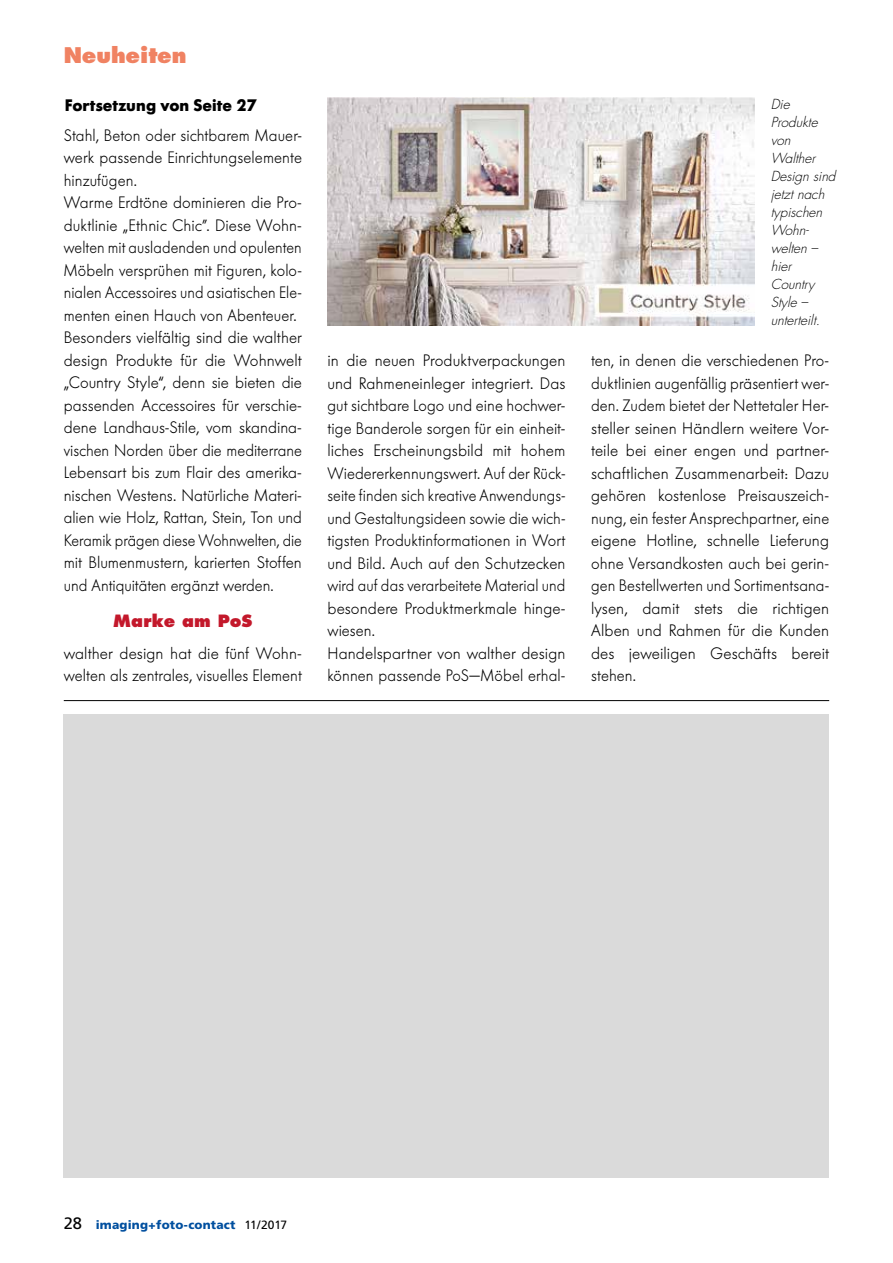
<style>
.page{position:relative;width:893px;height:1263px;background:#fff}
.page>*{position:absolute;margin:0;border:0;box-sizing:border-box;transform-origin:0 0}
.t1{font:800 21px "Futura";letter-spacing:-.005em;color:#f08262}
.t2{font:300 16.5px/22.5px "Futura BQ";letter-spacing:.005em;color:#000;text-align:justify;scale:.95 1}
.t3{font:300 16.5px/22.5px "Futura BQ";letter-spacing:.005em;color:#000}
.t4{font:700 16.5px "Futura BQ";letter-spacing:.01em;color:#000;scale:.95 1}
.t5{font:800 16.5px "Futura";letter-spacing:.005em;color:#c3182b}
.t6{font:italic 300 13.5px/18px "Futura";color:#000}
.t7{font:900 12px "Frutiger";letter-spacing:.015em;color:#004f9f}
.s1{font-weight:400;font-size:16.5px;color:#000}
.s2{font-weight:400;color:#000}
</style>
<div class="page">
<img style="left:327px;top:98px;width:428px;height:227px">
<hr style="left:64px;top:700px;width:765px;height:1px;background:#000">
<div style="left:64px;top:714px;width:765px;height:464px;background:#dadada"></div>
<p class="t1" style="left:64px;top:42px;width:124px">Neuheiten</p>
<p class="t4" style="left:65px;top:95px;width:204px">Fortsetzung von Seite 27</p>
<p class="t2" style="left:64px;top:124px;width:252px;text-align:left">Stahl, Beton oder sichtbarem Mauer&shy;werk passende Einrichtungselemente hinzufügen.<br>Warme Erdtöne dominieren die Pro&shy;duktlinie „Ethnic Chic”. Diese Wohn&shy;welten mit ausladenden und opulenten Möbeln versprühen mit Figuren, kolo&shy;nialen Accessoires und asiatischen Ele&shy;menten einen Hauch von Abenteuer.<br>Besonders vielfältig sind die walther design Produkte für die Wohnwelt „Country Style“, denn sie bieten die passenden Accessoires für verschie&shy;dene Landhaus-Stile, vom skandina&shy;vischen Norden über die mediterrane Lebensart bis zum Flair des amerika&shy;nischen Westens. Natürliche Materi&shy;alien wie Holz, Rattan, Stein, Ton und Keramik prägen diese Wohnwelten, die mit Blumenmustern, karierten Stoffen und Antiquitäten ergänzt werden.</p>
<p class="t5" style="left:113px;top:611px;width:141px">Marke am PoS</p>
<p class="t3" style="left:64px;top:642px;width:240px">walther design hat die fünf Wohn&shy;welten als zentrales, visuelles Element</p>
<p class="t6" style="left:771px;top:95px;width:66px">Die<br>Produkte von<br>Walther<br>Design sind jetzt nach typischen<br>Wohn&shy;welten – hier<br>Country<br>Style – unterteilt.</p>
<p class="t3" style="left:327px;top:350px;width:240px">in die neuen Produktverpackungen und Rahmeneinleger integriert. Das gut sichtbare Logo und eine hochwer&shy;tige Banderole sorgen für ein einheit&shy;liches Erscheinungsbild mit hohem Wiedererkennungswert. Auf der Rück&shy;seite finden sich kreative Anwendungs&shy;und Gestaltungsideen sowie die wich&shy;tigsten Produktinformationen in Wort und Bild. Auch auf den Schutzecken wird auf das verarbeitete Material und besondere Produktmerkmale hinge&shy;wiesen.<br>Handelspartner von walther design können passende PoS—Möbel erhal-</p>
<p class="t2" style="left:591px;top:350px;width:252px">ten, in denen die verschiedenen Pro&shy;duktlinien augenfällig präsentiert wer&shy;den. Zudem bietet der Nettetaler Her&shy;steller seinen Händlern weitere Vor&shy;teile bei einer engen und partner&shy;schaftlichen Zusammenarbeit: Dazu gehören kostenlose Preisauszeich&shy;nung, ein fester Ansprechpartner, eine eigene Hotline, schnelle Lieferung ohne Versandkosten auch bei gerin&shy;gen Bestellwerten und Sortimentsana&shy;lysen, damit stets die richtigen Alben und Rahmen für die Kunden des jeweiligen Geschäfts bereit stehen.</p>
<p class="t7" style="left:64px;top:1217px;width:225px"><span class="s1">28</span> imaging+foto-contact <span class="s2">11/2017</span></p>
</div>
